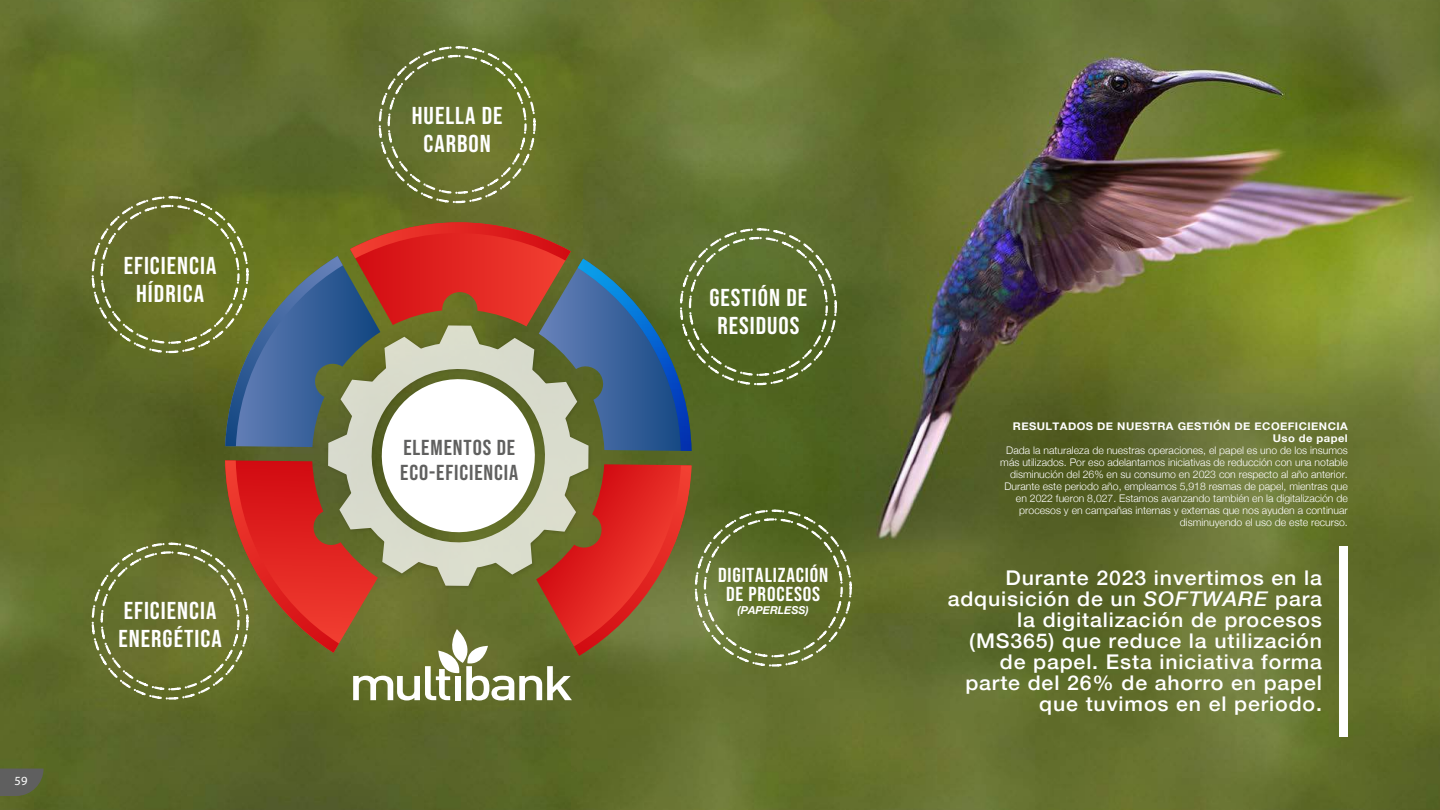
<style>
.page{position:relative;width:1440px;height:810px;background:#fff}
.page>*{position:absolute;margin:0;border:0;box-sizing:border-box;transform-origin:0 0}
.t1{font:24.45px/27.9px "Bebas Neue";letter-spacing:.04em;color:#fff;text-align:center;scale:1.05 1}
.t2{font:21.67px/24.8px "Bebas Neue";letter-spacing:.04em;color:#60605f;scale:1.05 1}
.t3{font:500 20.25px/21px "Helvetica Neue";letter-spacing:.04em;color:#fff;text-align:right;scale:1.05 1}
.t4{font:20.25px/19.4px "Bebas Neue";letter-spacing:.04em;color:#fff;text-align:center;scale:1.05 1}
.t5{font:12.45px "Myriad Pro";color:#fff}
.t6{font:italic 700 10.95px "Helvetica Neue";color:#fff}
.t7{font:700 10.65px/12px "Helvetica Neue";letter-spacing:.04em;color:#fff;text-align:right;scale:1.05 1}
.t8{font:300 10.5px/12px "Helvetica Neue";color:#fff;text-align:right}
.s1{font-style:italic}
</style>
<div class="page">
<img style="left:0;top:0;width:1440px;height:810px">
<svg style="left:225px;top:222px;width:467px;height:478px"></svg>
<div style="left:1340px;top:546px;width:8px;height:191px;background:#fff"></div>
<svg style="left:0;top:769px;width:44px;height:27px"></svg>
<h1 class="t1" style="left:124px;top:252px;width:90px">EFICIENCIA<br>HÍDRICA</h1>
<p class="t5" style="left:15px;top:774px;width:14px">59</p>
<h1 class="t1" style="left:118px;top:596px;width:100px;text-align:left">EFICIENCIA<br>ENERGÉTICA</h1>
<h1 class="t1" style="left:412px;top:102px;width:88px">HUELLA DE<br>CARBON</h1>
<h2 class="t2" style="left:400px;top:435px;width:114px">ELEMENTOS DE<br>ECO-EFICIENCIA</h2>
<h1 class="t1" style="left:710px;top:284px;width:95px">GESTIÓN DE<br>RESIDUOS</h1>
<h3 class="t4" style="left:718px;top:565px;width:106px">DIGITALIZACIÓN<br>DE PROCESOS</h3>
<p class="t6" style="left:738px;top:601px;width:73px">(PAPERLESS)</p>
<p class="t7" style="left:1013px;top:421px;width:321px">RESULTADOS DE NUESTRA GESTIÓN DE ECOEFICIENCIA<br>Uso de papel</p>
<p class="t8" style="left:1000px;top:444px;width:349px">Dada la naturaleza de nuestras operaciones, el papel es uno de los insumos más utilizados. Por eso adelantamos iniciativas de reducción con una notable disminución del 26% en su consumo en 2023 con respecto al año anterior.<br>Durante este periodo año, empleamos 5,918 resmas de papel, mientras que en 2022 fueron 8,027. Estamos avanzando también en la digitalización de procesos y en campañas internas y externas que nos ayuden a continuar disminuyendo el uso de este recurso.</p>
<h3 class="t3" style="left:948px;top:566px;width:358px">Durante 2023 invertimos en la adquisición de un <span class="s1">SOFTWARE</span> para la digitalización de procesos (MS365) que reduce la utilización de papel. Esta iniciativa forma parte del 26% de ahorro en papel que tuvimos en el periodo.</h3>
</div>
